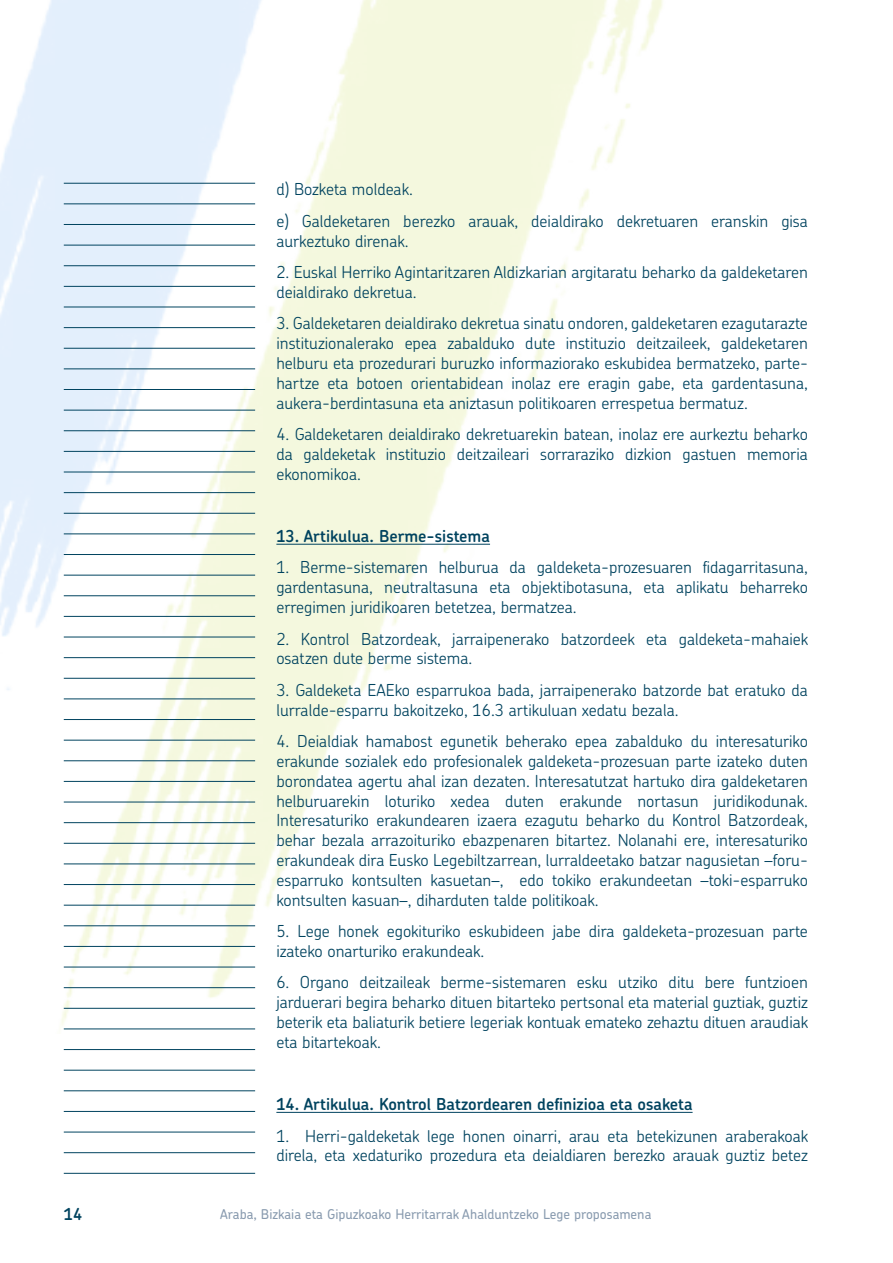
<style>
.page{position:relative;width:893px;height:1263px;background:#fff}
.page>*{position:absolute;margin:0;border:0;box-sizing:border-box;transform-origin:0 0}
.t1{font:300 16.5px/19.8px "Chevin Std";color:#00435f}
.t2{font:600 16.5px "Chevin Std";color:#00435f}
.t3{font:500 13.5px "Chevin Std";color:#899baf}
</style>
<div class="page">
<img style="left:0;top:0;width:663px;height:1030px">
<hr style="left:64px;top:183px;width:191px;height:1px;background:#00435f">
<hr style="left:64px;top:245px;width:191px;height:1px;background:#00435f">
<hr style="left:64px;top:1173px;width:191px;height:1px;background:#00435f">
<hr style="left:64px;top:203px;width:191px;height:1px;background:#00435f">
<hr style="left:64px;top:286px;width:191px;height:1px;background:#00435f">
<hr style="left:64px;top:265px;width:191px;height:1px;background:#00435f">
<hr style="left:64px;top:368px;width:191px;height:1px;background:#00435f">
<hr style="left:64px;top:224px;width:191px;height:1px;background:#00435f">
<hr style="left:64px;top:327px;width:191px;height:1px;background:#00435f">
<hr style="left:64px;top:348px;width:191px;height:1px;background:#00435f">
<hr style="left:64px;top:451px;width:191px;height:1px;background:#00435f">
<hr style="left:64px;top:307px;width:191px;height:1px;background:#00435f">
<hr style="left:64px;top:410px;width:191px;height:1px;background:#00435f">
<hr style="left:64px;top:430px;width:191px;height:1px;background:#00435f">
<hr style="left:64px;top:575px;width:191px;height:1px;background:#00435f">
<hr style="left:64px;top:472px;width:191px;height:1px;background:#00435f">
<hr style="left:64px;top:616px;width:191px;height:1px;background:#00435f">
<hr style="left:64px;top:389px;width:191px;height:1px;background:#00435f">
<hr style="left:64px;top:513px;width:191px;height:1px;background:#00435f">
<hr style="left:64px;top:492px;width:191px;height:1px;background:#00435f">
<hr style="left:64px;top:554px;width:191px;height:1px;background:#00435f">
<hr style="left:64px;top:533px;width:191px;height:1px;background:#00435f">
<hr style="left:64px;top:657px;width:191px;height:1px;background:#00435f">
<hr style="left:64px;top:595px;width:191px;height:1px;background:#00435f">
<hr style="left:64px;top:698px;width:191px;height:1px;background:#00435f">
<hr style="left:64px;top:637px;width:191px;height:1px;background:#00435f">
<hr style="left:64px;top:740px;width:191px;height:1px;background:#00435f">
<hr style="left:64px;top:678px;width:191px;height:1px;background:#00435f">
<hr style="left:64px;top:781px;width:191px;height:1px;background:#00435f">
<hr style="left:64px;top:719px;width:191px;height:1px;background:#00435f">
<hr style="left:64px;top:822px;width:191px;height:1px;background:#00435f">
<hr style="left:64px;top:760px;width:191px;height:1px;background:#00435f">
<hr style="left:64px;top:863px;width:191px;height:1px;background:#00435f">
<hr style="left:64px;top:802px;width:191px;height:1px;background:#00435f">
<hr style="left:64px;top:843px;width:191px;height:1px;background:#00435f">
<hr style="left:64px;top:884px;width:191px;height:1px;background:#00435f">
<hr style="left:64px;top:905px;width:191px;height:1px;background:#00435f">
<hr style="left:64px;top:925px;width:191px;height:1px;background:#00435f">
<hr style="left:64px;top:946px;width:191px;height:1px;background:#00435f">
<hr style="left:64px;top:967px;width:191px;height:1px;background:#00435f">
<hr style="left:64px;top:987px;width:191px;height:1px;background:#00435f">
<hr style="left:64px;top:1008px;width:191px;height:1px;background:#00435f">
<hr style="left:64px;top:1028px;width:191px;height:1px;background:#00435f">
<hr style="left:64px;top:1049px;width:191px;height:1px;background:#00435f">
<hr style="left:64px;top:1070px;width:191px;height:1px;background:#00435f">
<hr style="left:64px;top:1090px;width:191px;height:1px;background:#00435f">
<hr style="left:64px;top:1111px;width:191px;height:1px;background:#00435f">
<hr style="left:64px;top:1132px;width:191px;height:1px;background:#00435f">
<hr style="left:64px;top:1152px;width:191px;height:1px;background:#00435f">
<hr style="left:276px;top:544px;width:214px;height:1px;background:#00435f">
<hr style="left:276px;top:1112px;width:417px;height:1px;background:#00435f">
<p class="t1" style="left:276px;top:173px;width:533px;line-height:31.5px">d) Bozketa moldeak.<br>e) Galdeketaren berezko arauak, deialdirako dekretuaren eranskin gisa</p>
<p class="t1" style="left:276px;top:230px;width:134px">aurkeztuko direnak.</p>
<p class="t1" style="left:276px;top:262px;width:533px">2. Euskal Herriko Agintaritzaren Aldizkarian argitaratu beharko da galdeketaren deialdirako dekretua.</p>
<p class="t1" style="left:276px;top:313px;width:533px;text-align:justify">3. Galdeketaren deialdirako dekretua sinatu ondoren, galdeketaren ezagutarazte instituzionalerako epea zabalduko dute instituzio deitzaileek, galdeketaren helburu eta prozedurari buruzko informaziorako eskubidea bermatzeko, parte&shy;hartze eta botoen orientabidean inolaz ere eragin gabe, eta gardentasuna, aukera-berdintasuna eta aniztasun politikoaren errespetua bermatuz.</p>
<p class="t1" style="left:276px;top:424px;width:533px;text-align:justify">4. Galdeketaren deialdirako dekretuarekin batean, inolaz ere aurkeztu beharko da galdeketak instituzio deitzaileari sorraraziko dizkion gastuen memoria ekonomikoa.</p>
<p class="t2" style="left:276px;top:525px;width:215px">13. Artikulua. Berme-sistema</p>
<p class="t1" style="left:276px;top:557px;width:533px;text-align:justify">1. Berme-sistemaren helburua da galdeketa-prozesuaren fidagarritasuna, gardentasuna, neutraltasuna eta objektibotasuna, eta aplikatu beharreko erregimen juridikoaren betetzea, bermatzea.</p>
<p class="t1" style="left:276px;top:628px;width:533px">2. Kontrol Batzordeak, jarraipenerako batzordeek eta galdeketa-mahaiek osatzen dute berme sistema.</p>
<p class="t1" style="left:276px;top:679px;width:533px">3. Galdeketa EAEko esparrukoa bada, jarraipenerako batzorde bat eratuko da lurralde-esparru bakoitzeko, 16.3 artikuluan xedatu bezala.</p>
<p class="t1" style="left:276px;top:731px;width:533px;text-align:justify">4. Deialdiak hamabost egunetik beherako epea zabalduko du interesaturiko erakunde sozialek edo profesionalek galdeketa-prozesuan parte izateko duten borondatea agertu ahal izan dezaten. I nteresatutzat hartuko dira galdeketaren helburuarekin loturiko xedea duten erakunde nortasun juridikodunak.<br>I nteresaturiko erakundearen izaera ezagutu beharko du Kontrol Batzordeak, behar bezala arrazoituriko ebazpenaren bitartez. Nolanahi ere, interesaturiko erakundeak dira Eusko Legebiltzarrean, lurraldeetako batzar nagusietan –foru&shy;esparruko kontsulten kasuetan–, edo tokiko erakundeetan –toki-esparruko kontsulten kasuan–, diharduten talde politikoak.</p>
<p class="t1" style="left:276px;top:921px;width:533px">5. Lege honek egokituriko eskubideen jabe dira galdeketa-prozesuan parte izateko onarturiko erakundeak.</p>
<p class="t1" style="left:276px;top:972px;width:533px;text-align:justify">6. Organo deitzaileak berme-sistemaren esku utziko ditu bere funtzioen jarduerari begira beharko dituen bitarteko pertsonal eta material guztiak, guztiz beterik eta baliaturik betiere legeriak kontuak emateko zehaztu dituen araudiak eta bitartekoak.</p>
<p class="t2" style="left:276px;top:1093px;width:418px">14. Artikulua. Kontrol Batzordearen definizioa eta osaketa</p>
<p class="t1" style="left:276px;top:1125px;width:533px">1. Herri-galdeketak lege honen oinarri, arau eta betekizunen araberakoak direla, eta xedaturiko prozedura eta deialdiaren berezko arauak guztiz betez</p>
<p class="t2" style="left:64px;top:1203px;width:20px">14</p>
<p class="t3" style="left:220px;top:1205px;width:433px">Araba, Bizkaia eta Gipuzkoako Herritarrak Ahalduntzeko Lege proposamena</p>
</div>
